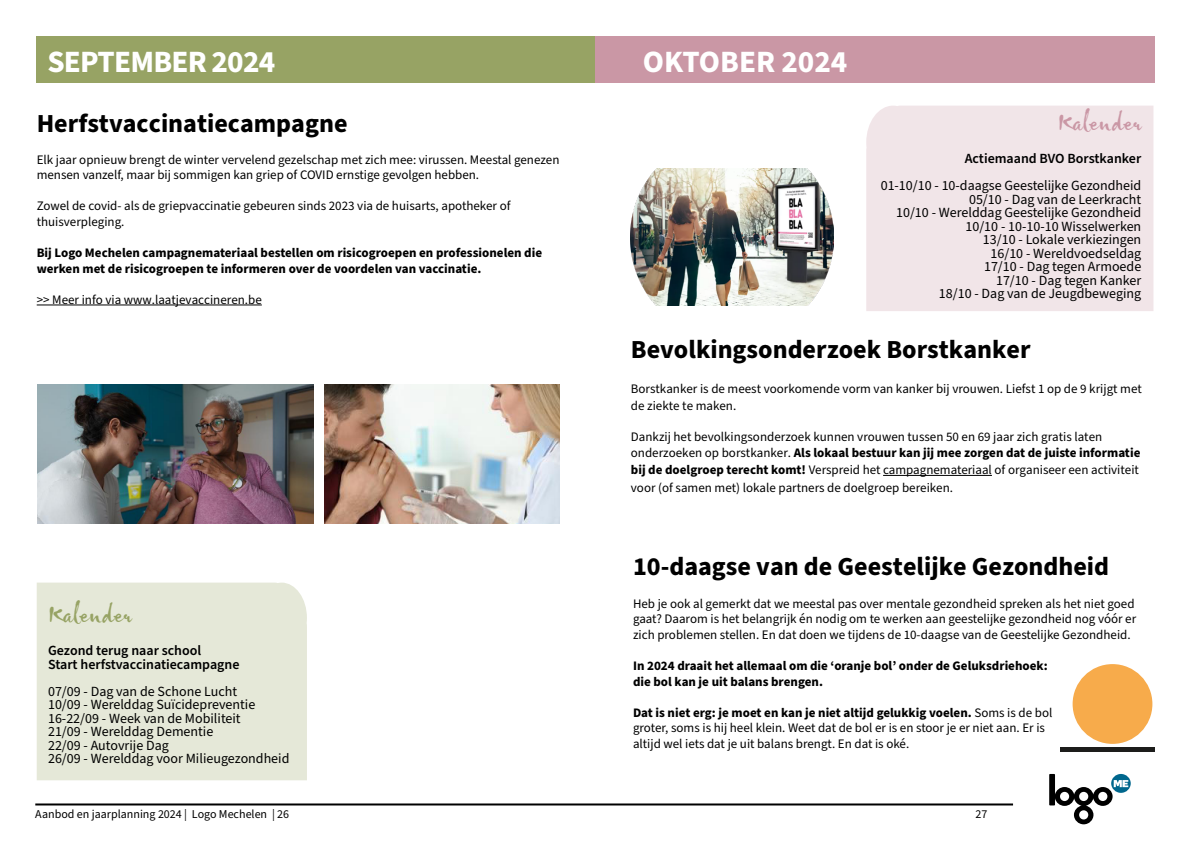
<style>
.page{position:relative;width:1191px;height:842px;background:#fff}
.page>*{position:absolute;margin:0;border:0;box-sizing:border-box;transform-origin:0 0}
.t1{font:700 31px "Source Sans Pro";letter-spacing:-.025em;color:#fff}
.t2{font:700 31px "Source Sans Pro";color:#fff}
.t3{font:28px "Gizmo";letter-spacing:.03em;color:#97a364}
.t4{font:28px "Gizmo";letter-spacing:.03em;color:#ca97a5}
.t5{font:700 26px "Source Sans Pro";color:#000}
.t6{font:14px/13.5px "Source Sans Pro";color:#000}
.t7{font:600 14px/13.5px "Source Sans Pro";color:#000}
.t8{font:13px/15.6px "Source Sans Pro";color:#000}
.t9{font:700 13px/15.6px "Source Sans Pro";color:#000}
.t10{font:12px "Source Sans Pro";color:#000}
.s1{font-weight:700}
</style>
<div class="page">
<hr style="left:35px;top:803px;width:978px;height:2px;background:#000">
<svg style="left:1111px;top:774px;width:19px;height:19px"></svg>
<svg style="left:1049px;top:774px;width:79px;height:50px"></svg>
<div style="left:36px;top:37px;width:559px;height:46px;background:#97a364"></div>
<div style="left:595px;top:37px;width:560px;height:46px;background:#ca97a5"></div>
<div style="left:37px;top:583px;width:270px;height:197px;background:#e5e8d8"></div>
<div style="left:866px;top:106px;width:287px;height:205px;background:#f1e5e8"></div>
<hr style="left:37px;top:305px;width:225px;height:1px;background:#000">
<hr style="left:883px;top:475px;width:109px;height:1px;background:#000">
<img style="left:325px;top:384px;width:234px;height:139px">
<img style="left:631px;top:169px;width:203px;height:136px">
<div style="left:1072px;top:664px;width:80px;height:80px;background:#f7ab4b;border-radius:50%"></div>
<div style="left:1060px;top:747px;width:95px;height:5px;background:#1d1d1b"></div>
<img style="left:37px;top:384px;width:277px;height:139px">
<h1 class="t1" style="left:47px;top:41px;width:229px">SEPTEMBER 2024</h1>
<h1 class="t2" style="left:643px;top:40px;width:206px">OKTOBER 2024</h1>
<h3 class="t5" style="left:37px;top:106px;width:312px">Herfstvaccinatiecampagne</h3>
<p class="t8" style="left:37px;top:152px;width:524px">Elk jaar opnieuw brengt de winter vervelend gezelschap met zich mee: virussen. Meestal genezen mensen vanzelf, maar bij sommigen kan griep of COVID ernstige gevolgen hebben.</p>
<p class="t8" style="left:37px;top:199px;width:475px">Zowel de covid- als de griepvaccinatie gebeuren sinds 2023 via de huisarts, apotheker of thuisverpleging.</p>
<p class="t9" style="left:37px;top:245px;width:507px">Bij Logo Mechelen campagnemateriaal bestellen om risicogroepen en professionelen die werken met de risicogroepen te informeren over de voordelen van vaccinatie.</p>
<p class="t8" style="left:37px;top:292px;width:227px">&gt;&gt; Meer info via www.laatjevaccineren.be</p>
<h2 class="t4" style="left:1057px;top:101px;width:85px">Kalender</h2>
<p class="t7" style="left:964px;top:152px;width:178px">Actiemaand BVO Borstkanker</p>
<p class="t6" style="left:880px;top:179px;width:262px;text-align:right">01-10/10 - 10-daagse Geestelijke Gezondheid<br>05/10 - Dag van de Leerkracht<br>10/10 - Werelddag Geestelijke Gezondheid<br>10/10 - 10-10-10 Wisselwerken<br>13/10 - Lokale verkiezingen<br>16/10 - Wereldvoedseldag<br>17/10 - Dag tegen Armoede<br>17/10 - Dag tegen Kanker<br>18/10 - Dag van de Jeugdbeweging</p>
<h2 class="t3" style="left:48px;top:593px;width:85px">Kalender</h2>
<p class="t7" style="left:48px;top:644px;width:193px">Gezond terug naar school<br>Start herfstvaccinatiecampagne</p>
<p class="t6" style="left:48px;top:685px;width:243px">07/09 - Dag van de Schone Lucht<br>10/09 - Werelddag Suïcidepreventie<br>16-22/09 - Week van de Mobiliteit<br>21/09 - Werelddag Dementie<br>22/09 - Autovrije Dag<br>26/09 - Werelddag voor Milieugezondheid</p>
<h3 class="t5" style="left:631px;top:332px;width:401px">Bevolkingsonderzoek Borstkanker</h3>
<p class="t8" style="left:631px;top:380px;width:512px;line-height:17.5px">Borstkanker is de meest voorkomende vorm van kanker bij vrouwen. Liefst 1 op de 9 krijgt met de ziekte te maken.</p>
<p class="t8" style="left:631px;top:430px;width:511px">Dankzij het bevolkingsonderzoek kunnen vrouwen tussen 50 en 69 jaar zich gratis laten onderzoeken op borstkanker. <span class="s1">Als lokaal bestuur kan jij mee zorgen dat de juiste informatie</span></p>
<p class="t8" style="left:631px;top:462px;width:509px;line-height:17.5px"><span class="s1">bij de doelgroep terecht komt!</span> Verspreid het campagnemateriaal of organiseer een activiteit voor (of samen met) lokale partners de doelgroep bereiken.</p>
<h3 class="t5" style="left:633px;top:549px;width:478px">10-daagse van de Geestelijke Gezondheid</h3>
<p class="t8" style="left:633px;top:596px;width:505px">Heb je ook al gemerkt dat we meestal pas over mentale gezondheid spreken als het niet goed gaat? Daarom is het belangrijk én nodig om te werken aan geestelijke gezondheid nog vóór er zich problemen stellen. En dat doen we tijdens de 10-daagse van de Geestelijke Gezondheid.</p>
<p class="t9" style="left:633px;top:658px;width:416px">In 2024 draait het allemaal om die ‘oranje bol’ onder de Geluksdriehoek: die bol kan je uit balans brengen.</p>
<p class="t8" style="left:633px;top:705px;width:421px"><span class="s1">Dat is niet erg: je moet en kan je niet altijd gelukkig voelen.</span> Soms is de bol groter, soms is hij heel klein. Weet dat de bol er is en stoor je er niet aan. Er is altijd wel iets dat je uit balans brengt. En dat is oké.</p>
<p class="t10" style="left:35px;top:806px;width:255px">Aanbod en jaarplanning 2024 | Logo Mechelen | 26</p>
<p class="t10" style="left:975px;top:806px;width:13px">27</p>
</div>
